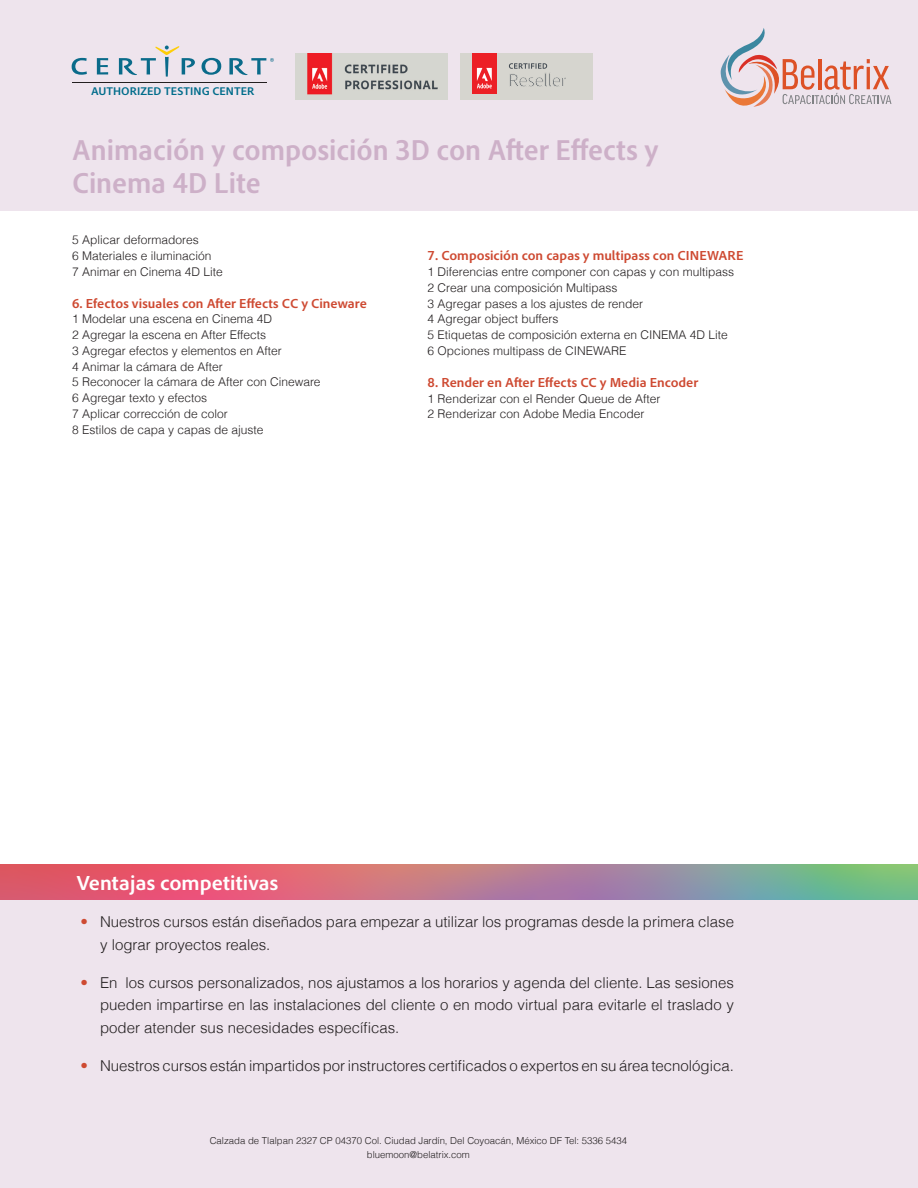
<style>
.page{position:relative;width:918px;height:1188px;background:#fff}
.page>*{position:absolute;margin:0;border:0;box-sizing:border-box;transform-origin:0 0}
.titulo-segundo{font:700 semi-condensed 30px/33px "Adobe Clean";color:#cdb0c8}
.Subtitulos_temario_copy{font:700 21px "Adobe Clean";letter-spacing:.005em;color:#fff}
.t1{font:300 15px/22.8px "Helvetica";color:#231f20}
.Subtitulos_temario_ok{font:700 13.5px "Adobe Clean";color:#ce4a32}
.Cuerpo_de_texto___chico{font:300 12px "Helvetica";color:#231f20}
.t2{font:700 11.55px "Adobe Clean";color:#006c8b}
.t3{font:300 9.6px "Helvetica";color:#231f20}
.s1{color:#ce4a32}
</style>
<div class="page">
<div style="left:0;top:0;width:918px;height:211px;background:#eee4ed"></div>
<svg style="left:720px;top:28px;width:171px;height:79px"></svg>
<svg style="left:72px;top:58px;width:15px;height:17px"></svg>
<svg style="left:97px;top:58px;width:11px;height:16px"></svg>
<svg style="left:202px;top:58px;width:19px;height:17px"></svg>
<svg style="left:119px;top:46px;width:76px;height:31px"></svg>
<svg style="left:229px;top:58px;width:45px;height:18px"></svg>
<hr style="left:72px;top:82px;width:194px;height:1px;background:#231f20">
<img style="left:295px;top:53px;width:152px;height:46px">
<div style="left:460px;top:53px;width:133px;height:46px;background:#d6d5cf"></div>
<div style="left:472px;top:53px;width:25px;height:41px;background:#ec2026"></div>
<svg style="left:477px;top:68px;width:15px;height:20px"></svg>
<svg style="left:509px;top:63px;width:57px;height:24px"></svg>
<div style="left:0;top:865px;width:918px;height:323px;background:#eee4ed"></div>
<svg style="left:0;top:865px;width:918px;height:34px;background:#b77d87"></svg>
<p class="t2" style="left:91px;top:84px;width:165px">AUTHORIZED TESTING CENTER</p>
<p class="titulo-segundo" style="left:72px;top:132px;width:588px">Animación y composición 3D con After Effects y<br>Cinema 4D Lite</p>
<p class="Cuerpo_de_texto___chico" style="left:72px;top:230px;width:128px">5 Aplicar deformadores</p>
<p class="Cuerpo_de_texto___chico" style="left:72px;top:246px;width:141px">6 Materiales e iluminación</p>
<p class="Cuerpo_de_texto___chico" style="left:72px;top:262px;width:152px">7 Animar en Cinema 4D Lite</p>
<p class="Subtitulos_temario_ok" style="left:72px;top:294px;width:296px">6. Efectos visuales con After Effects CC y Cineware</p>
<p class="Cuerpo_de_texto___chico" style="left:72px;top:310px;width:202px">1 Modelar una escena en Cinema 4D</p>
<p class="Cuerpo_de_texto___chico" style="left:72px;top:325px;width:196px">2 Agregar la escena en After Effects</p>
<p class="Cuerpo_de_texto___chico" style="left:72px;top:341px;width:211px">3 Agregar efectos y elementos en After</p>
<p class="Cuerpo_de_texto___chico" style="left:72px;top:357px;width:152px">4 Animar la cámara de After</p>
<p class="Cuerpo_de_texto___chico" style="left:72px;top:373px;width:250px">5 Reconocer la cámara de After con Cineware</p>
<p class="Cuerpo_de_texto___chico" style="left:72px;top:388px;width:137px">6 Agregar texto y efectos</p>
<p class="Cuerpo_de_texto___chico" style="left:72px;top:404px;width:157px">7 Aplicar corrección de color</p>
<p class="Cuerpo_de_texto___chico" style="left:72px;top:420px;width:193px">8 Estilos de capa y capas de ajuste</p>
<p class="Subtitulos_temario_ok" style="left:428px;top:247px;width:317px">7. Composición con capas y multipass con CINEWARE</p>
<p class="Cuerpo_de_texto___chico" style="left:428px;top:262px;width:308px">1 Diferencias entre componer con capas y con multipass</p>
<p class="Cuerpo_de_texto___chico" style="left:428px;top:278px;width:191px">2 Crear una composición Multipass</p>
<p class="Cuerpo_de_texto___chico" style="left:428px;top:294px;width:217px">3 Agregar pases a los ajustes de render</p>
<p class="Cuerpo_de_texto___chico" style="left:428px;top:310px;width:132px">4 Agregar object buffers</p>
<p class="Cuerpo_de_texto___chico" style="left:428px;top:325px;width:302px">5 Etiquetas de composición externa en CINEMA 4D Lite</p>
<p class="Cuerpo_de_texto___chico" style="left:428px;top:341px;width:200px">6 Opciones multipass de CINEWARE</p>
<p class="Subtitulos_temario_ok" style="left:428px;top:374px;width:272px">8. Render en After Effects CC y Media Encoder</p>
<p class="Cuerpo_de_texto___chico" style="left:428px;top:389px;width:234px">1 Renderizar con el Render Queue de After</p>
<p class="Cuerpo_de_texto___chico" style="left:428px;top:404px;width:218px">2 Renderizar con Adobe Media Encoder</p>
<p class="Subtitulos_temario_copy" style="left:76px;top:870px;width:203px">Ventajas competitivas</p>
<p class="t1" style="left:100px;top:910px;width:635px;text-indent:-20px"><span class="s1">•</span> Nuestros cursos están diseñados para empezar a utilizar los programas desde la primera clase y lograr proyectos reales.</p>
<p class="t1" style="left:100px;top:970px;width:635px;text-align:justify;text-indent:-20px"><span class="s1">•</span> En los cursos personalizados, nos ajustamos a los horarios y agenda del cliente. Las sesiones pueden impartirse en las instalaciones del cliente o en modo virtual para evitarle el traslado y poder atender sus necesidades específicas.</p>
<p class="t1" style="left:81px;top:1054px;width:655px"><span class="s1">•</span> Nuestros cursos están impartidos por instructores certificados o expertos en su área tecnológica.</p>
<p class="t3" style="left:180px;top:1133px;width:478px">Calzada de Tl lpan 2327 CP 04370 Col. Ciudad Jardín, Del Coyoacán, México DF Tels: 5336 4 4 - 5 36 5302</p>
<p class="t3" style="left:210px;top:1133px;width:419px">Calzada de Tlalpan 2327 CP 04370 Col. Ciudad Jardín, Del Coyoacán, México DF Tel: 5336 5434</p>
<p class="t3" style="left:367px;top:1147px;width:105px">bluemoon@belatrix.com</p>
</div>
